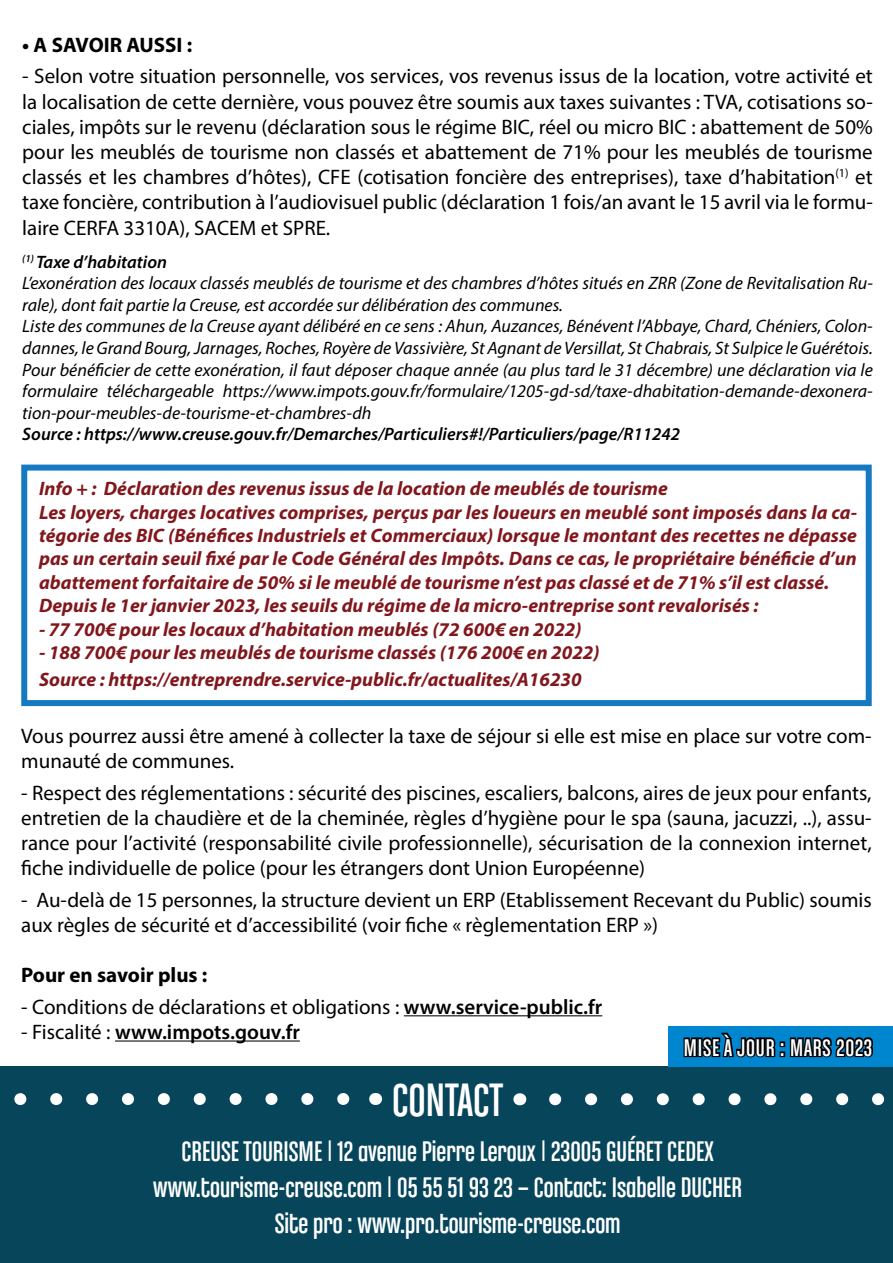
<style>
.page{position:relative;width:893px;height:1263px;background:#fff}
.page>*{position:absolute;margin:0;border:0;box-sizing:border-box;transform-origin:0 0}
.t1{font:49.5px "Chalet Comprime Cologne Eighty";color:#fff}
.t2{font:30px/36px "Chalet Comprime Cologne Eighty";color:#fff;text-align:center}
.t3{font:25.5px "Chalet Comprime Cologne Eighty";letter-spacing:.03em;color:#fff}
.t4{font:21px/25.2px "Myriad Pro";color:#000;text-align:justify}
.t5{font:700 21px "Myriad Pro";color:#000}
.t6{font:600 21px "Myriad Pro";color:#000}
.t7{font:italic 700 19.5px/23.4px "Myriad Pro";color:#81171c}
.t8{font:italic 18px/21.6px "Myriad Pro";color:#000}
.t9{font:italic 600 18px "Myriad Pro";color:#000}
.s1{font-weight:600}
.s2{font-weight:400}
</style>
<div class="page">
<div style="left:0;top:1066px;width:893px;height:197px;background:#07455b"></div>
<div style="left:669px;top:1026px;width:224px;height:40px;background:#0086ce"></div>
<svg style="left:14px;top:1093px;width:336px;height:12px"></svg>
<svg style="left:375px;top:1093px;width:1px;height:12px"></svg>
<svg style="left:519px;top:1093px;width:1px;height:12px"></svg>
<svg style="left:555px;top:1093px;width:330px;height:12px"></svg>
<svg style="left:682px;top:1032px;width:193px;height:35px"></svg>
<div style="left:21px;top:465px;width:851px;height:241px;border:6px solid #157abf"></div>
<hr style="left:404px;top:1015px;width:198px;height:1px;background:#000">
<hr style="left:115px;top:1040px;width:185px;height:1px;background:#000">
<p class="t5" style="left:22px;top:31px;width:171px">• A SAVOIR AUSSI :</p>
<p class="t4" style="left:22px;top:63px;width:852px">- Selon votre situation personnelle, vos services, vos revenus issus de la location, votre activité et la localisation de cette dernière, vous pouvez être soumis aux taxes suivantes : TVA, cotisations so&shy;ciales, impôts sur le revenu (déclaration sous le régime BIC, réel ou micro BIC : abattement de 50% pour les meublés de tourisme non classés et abattement de 71% pour les meublés de tourisme classés et les chambres d’hôtes), CFE (cotisation foncière des entreprises), taxe d’habitation<sup>(1)</sup> et taxe foncière, contribution à l’audiovisuel public (déclaration 1 fois/an avant le 15 avril via le formu&shy;laire CERFA 3310A), SACEM et SPRE.</p>
<p class="t8" style="left:22px;top:250px;width:852px"><sup>(1)</sup> <span class="s1">Taxe d’habitation<br></span>L’exonération des locaux classés meublés de tourisme et des chambres d’hôtes situés en ZRR (Zone de Revitalisation Ru&shy;rale), dont fait partie la Creuse, est accordée sur délibération des communes.<br>Liste des communes de la Creuse ayant délibéré en ce sens : Ahun, Auzances, Bénévent l’Abbaye, Chard, Chéniers, Colon&shy;dannes, le Grand Bourg, Jarnages, Roches, Royère de Vassivière, St Agnant de Versillat, St Chabrais, St Sulpice le Guérétois.<br>Pour bénéficier de cette exonération, il faut déposer chaque année (au plus tard le 31 décembre) une déclaration via le formulaire téléchargeable https://www.impots.gouv.fr/formulaire/1205-gd-sd/taxe-dhabitation-demande-dexonera&shy;tion-pour-meubles-de-tourisme-et-chambres-dh</p>
<p class="t9" style="left:22px;top:423px;width:659px">Source : https://www.creuse.gouv.fr/Demarches/Particuliers#!/Particuliers/page/R11242</p>
<p class="t7" style="left:39px;top:476px;width:819px">Info + : Déclaration des revenus issus de la location de meublés de tourisme<br>Les loyers, charges locatives comprises, perçus par les loueurs en meublé sont imposés dans la ca&shy;tégorie des BIC (Bénéfices Industriels et Commerciaux) lorsque le montant des recettes ne dépasse pas un certain seuil fixé par le Code Général des Impôts. Dans ce cas, le propriétaire bénéficie d’un abattement forfaitaire de 50% si le meublé de tourisme n’est pas classé et de 71% s’il est classé.<br>Depuis le 1er janvier 2023, les seuils du régime de la micro-entreprise sont revalorisés :</p>
<p class="t7" style="left:39px;top:617px;width:544px">- 77 700€ pour les locaux d’habitation meublés (72 600€ en 2022)</p>
<p class="t7" style="left:39px;top:638px;width:562px;line-height:27px">- 188 700€ pour les meublés de tourisme classés (176 200€ en 2022)<br>Source : https://entreprendre.service-public.fr/actualites/A16230</p>
<p class="t4" style="left:21px;top:723px;width:852px">Vous pourrez aussi être amené à collecter la taxe de séjour si elle est mise en place sur votre com&shy;munauté de communes.</p>
<p class="t4" style="left:21px;top:779px;width:852px">- Respect des réglementations : sécurité des piscines, escaliers, balcons, aires de jeux pour enfants, entretien de la chaudière et de la cheminée, règles d’hygiène pour le spa (sauna, jacuzzi, ..), assu&shy;rance pour l’activité (responsabilité civile professionnelle), sécurisation de la connexion internet, fiche individuelle de police (pour les étrangers dont Union Européenne)</p>
<p class="t4" style="left:21px;top:887px;width:852px">- Au-delà de 15 personnes, la structure devient un ERP (Etablissement Recevant du Public) soumis aux règles de sécurité et d’accessibilité (voir fiche « règlementation ERP »)</p>
<p class="t5" style="left:21px;top:961px;width:188px">Pour en savoir plus :</p>
<p class="t4" style="left:21px;top:994px;width:582px">- Conditions de déclarations et obligations : <span class="s1">www.service-public.fr</span></p>
<p class="t6" style="left:21px;top:1018px;width:280px"><span class="s2">- Fiscalité :</span> www.impots.gouv.fr</p>
<p class="t3" style="left:684px;top:1033px;width:190px">MISE À JOUR : MARS 2023</p>
<h1 class="t1" style="left:392px;top:1072px;width:112px">CONTACT</h1>
<h2 class="t2" style="left:153px;top:1133px;width:590px">CREUSE TOURISME | 12 avenue Pierre Leroux | 23005 GUÉRET CEDEX www.tourisme-creuse.com | 05 55 51 93 23 – Contact: Isabelle DUCHER<br>Site pro : www.pro.tourisme-creuse.com</h2>
</div>
